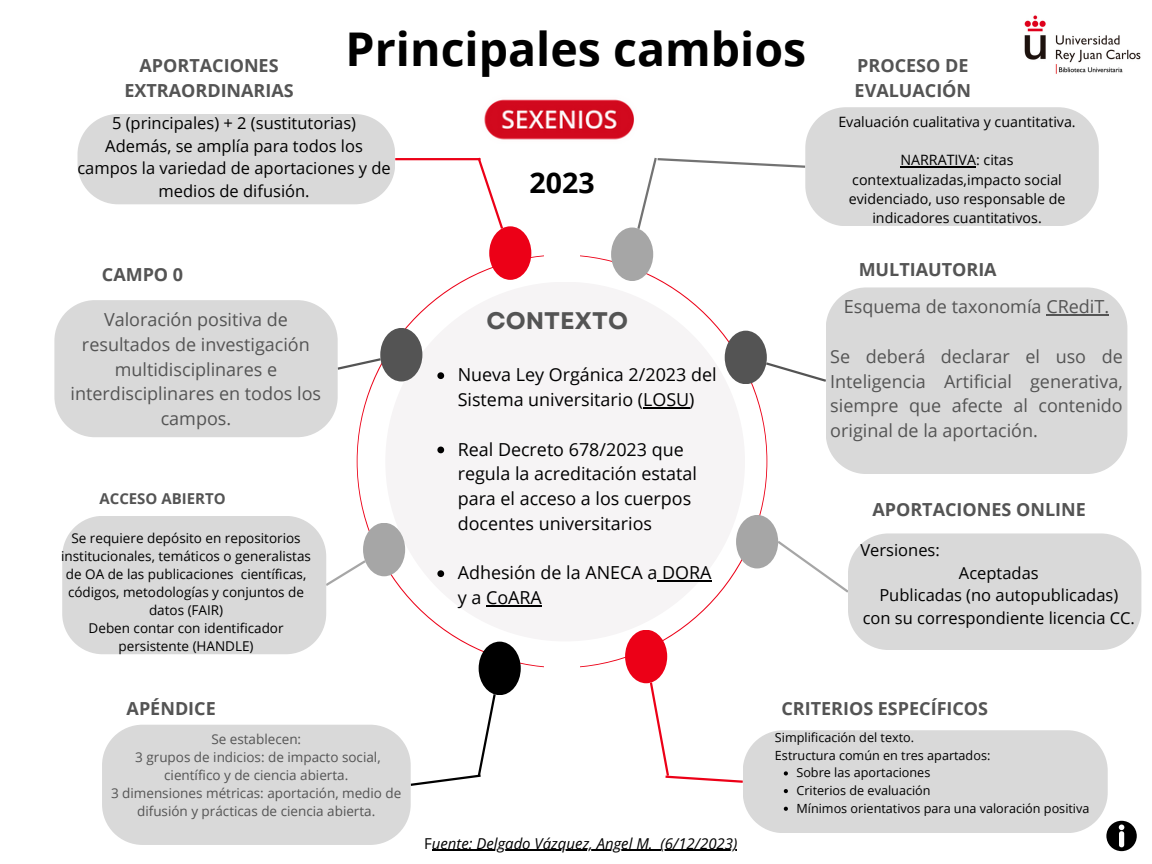
<style>
.page{position:relative;width:1152px;height:864px;background:#fff}
.page>*{position:absolute;margin:0;border:0;box-sizing:border-box;transform-origin:0 0}
.t1{font:700 46.5px "Open Sans";color:#000}
.t2{font:700 28.5px "Open Sans";color:#000}
.t3{font:700 24px "Garet";color:#545454}
.t4{font:18px/24.8px "Open Sans";color:#545454;text-align:center}
.t5{font:700 18px/24.8px "Open Sans";color:#545454}
.t6{font:17.85px/24.8px "Open Sans";color:#000}
.t7{font:16.5px/22.5px "Open Sans";color:#000;text-align:center}
.t8{font:italic 15px "Open Sans";color:#000}
.t9{font:700 15px "Open Sans";color:#545454}
.t10{font:14.25px/19.2px "Open Sans";color:#000;text-align:center}
.t11{font:13.5px/18px "Open Sans";color:#000;text-align:center}
.t12{font:13.5px/18px "Open Sans";color:#545454;text-align:center}
.t13{font:12.6px "Open Sans";color:#000}
.s1{font-style:normal}
</style>
<div class="page">
<svg style="left:476px;top:157px;width:27px;height:72px"></svg>
<hr style="left:395px;top:158px;width:86px;height:2px;background:#ec0017">
<div style="left:385px;top:282px;width:360px;height:359px;background:#f6f4f5;border-radius:50%"></div>
<svg style="left:357px;top:254px;width:186px;height:414px"></svg>
<svg style="left:581px;top:254px;width:186px;height:414px"></svg>
<div style="left:489px;top:226px;width:42px;height:54px;background:#ec0017;border-radius:50%"></div>
<div style="left:479px;top:642px;width:42px;height:53px;background:#000;border-radius:50%"></div>
<div style="left:380px;top:328px;width:42px;height:53px;background:#545454;border-radius:50%"></div>
<div style="left:363px;top:523px;width:42px;height:53px;background:#a6a6a6;border-radius:50%"></div>
<div style="left:78px;top:114px;width:317px;height:90px;background:#d9d9d9"></div>
<svg style="left:54px;top:300px;width:329px;height:137px"></svg>
<svg style="left:62px;top:516px;width:306px;height:138px"></svg>
<svg style="left:102px;top:692px;width:395px;height:153px"></svg>
<div style="left:611px;top:228px;width:42px;height:53px;background:#a6a6a6;border-radius:50%"></div>
<svg style="left:636px;top:107px;width:463px;height:124px"></svg>
<svg style="left:764px;top:362px;width:62px;height:22px"></svg>
<div style="left:725px;top:331px;width:42px;height:53px;background:#545454;border-radius:50%"></div>
<div style="left:736px;top:515px;width:42px;height:53px;background:#a6a6a6;border-radius:50%"></div>
<div style="left:826px;top:287px;width:301px;height:187px;background:#d9d9d9"></div>
<hr style="left:1046px;top:314px;width:63px;height:2px;background:#545454">
<svg style="left:775px;top:533px;width:366px;height:117px"></svg>
<div style="left:625px;top:630px;width:42px;height:53px;background:#ec0017;border-radius:50%"></div>
<img style="left:484px;top:99px;width:172px;height:55px">
<img style="left:1024px;top:15px;width:117px;height:59px">
<svg style="left:437px;top:372px;width:7px;height:7px"></svg>
<hr style="left:643px;top:407px;width:46px;height:1px;background:#000">
<svg style="left:437px;top:447px;width:7px;height:6px"></svg>
<svg style="left:437px;top:570px;width:7px;height:7px"></svg>
<hr style="left:658px;top:580px;width:54px;height:2px;background:#000">
<hr style="left:486px;top:605px;width:56px;height:1px;background:#000">
<hr style="left:900px;top:167px;width:76px;height:1px;background:#000">
<hr style="left:432px;top:850px;width:221px;height:1px;background:#000">
<svg style="left:648px;top:680px;width:489px;height:171px"></svg>
<hr style="left:661px;top:850px;width:76px;height:1px;background:#000">
<p class="t5" style="left:124px;top:52px;width:171px;text-align:center">APORTACIONES<br>EXTRAORDINARIAS</p>
<p class="t1" style="left:346px;top:17px;width:462px">Principales cambios</p>
<p class="t7" style="left:112px;top:112px;width:246px">5 (principales) + 2 (sustitutorias)</p>
<p class="t7" style="left:77px;top:134px;width:315px">Además, se amplía para todos los campos la variedad de aportaciones y de medios de difusión.</p>
<p class="t2" style="left:530px;top:163px;width:67px">2023</p>
<p class="t5" style="left:855px;top:52px;width:118px">PROCESO DE<br>EVALUACIÓN</p>
<p class="t10" style="left:838px;top:112px;width:239px">Evaluación cualitativa y cuantitativa.</p>
<p class="t10" style="left:849px;top:150px;width:218px">NARRATIVA: citas contextualizadas,impacto social evidenciado, uso responsable de indicadores cuantitativos.</p>
<p class="t5" style="left:102px;top:262px;width:83px">CAMPO 0</p>
<p class="t5" style="left:859px;top:257px;width:140px">MULTIAUTORIA</p>
<p class="t4" style="left:71px;top:307px;width:252px">Valoración positiva de resultados de investigación multidisciplinares e interdisciplinares en todos los campos.</p>
<p class="t9" style="left:99px;top:488px;width:128px">ACCESO ABIERTO</p>
<p class="t11" style="left:61px;top:529px;width:251px">Se requiere depósito en repositorios institucionales, temáticos o generalistas de OA de las publicaciones científicas, códigos, metodologías y conjuntos de datos (FAIR)</p>
<p class="t11" style="left:89px;top:619px;width:197px">Deben contar con identificador persistente (HANDLE)</p>
<p class="t5" style="left:127px;top:696px;width:91px">APÉNDICE</p>
<p class="t12" style="left:211px;top:730px;width:91px">Se establecen:</p>
<p class="t12" style="left:135px;top:748px;width:247px">3 grupos de indicios: de impacto social, científico y de ciencia abierta.</p>
<p class="t12" style="left:111px;top:784px;width:292px">3 dimensiones métricas: aportación, medio de difusión y prácticas de ciencia abierta.</p>
<p class="t3" style="left:486px;top:304px;width:143px">CONTEXTO</p>
<p class="t6" style="left:458px;top:362px;width:260px">Nueva Ley Orgánica 2/2023 del<br>Sistema universitario (LOSU)</p>
<p class="t6" style="left:458px;top:436px;width:241px">Real Decreto 678/2023 que regula la acreditación estatal para el acceso a los cuerpos docentes universitarios</p>
<p class="t6" style="left:458px;top:560px;width:255px">Adhesión de la ANECA a DORA y a CoARA</p>
<p class="t8" style="left:424px;top:833px;width:315px"><span class="s1">F</span>uente: Delgado Vázquez, Angel M. (6/12/2023)</p>
<p class="t4" style="left:844px;top:294px;width:267px">Esquema de taxonomía CRediT.</p>
<p class="t4" style="left:830px;top:343px;width:294px;text-align:justify">Se deberá declarar el uso de Inteligencia Artificial generativa, siempre que afecte al contenido original de la aportación.</p>
<p class="t5" style="left:872px;top:497px;width:215px">APORTACIONES ONLINE</p>
<p class="t7" style="left:860px;top:538px;width:81px">Versiones:</p>
<p class="t7" style="left:959px;top:561px;width:81px">Aceptadas</p>
<p class="t7" style="left:879px;top:583px;width:240px">Publicadas (no autopublicadas)</p>
<p class="t7" style="left:863px;top:606px;width:274px">con su correspondiente licencia CC.</p>
<p class="t5" style="left:781px;top:696px;width:208px">CRITERIOS ESPECÍFICOS</p>
<p class="t13" style="left:775px;top:728px;width:141px">Simplificación del texto.</p>
<p class="t13" style="left:775px;top:746px;width:217px">Estructura común en tres apartados:</p>
<p class="t13" style="left:796px;top:764px;width:135px">Sobre las aportaciones</p>
<p class="t13" style="left:796px;top:781px;width:136px">Criterios de evaluación</p>
<p class="t13" style="left:796px;top:799px;width:295px">Mínimos orientativos para una valoración positiva</p>
</div>
